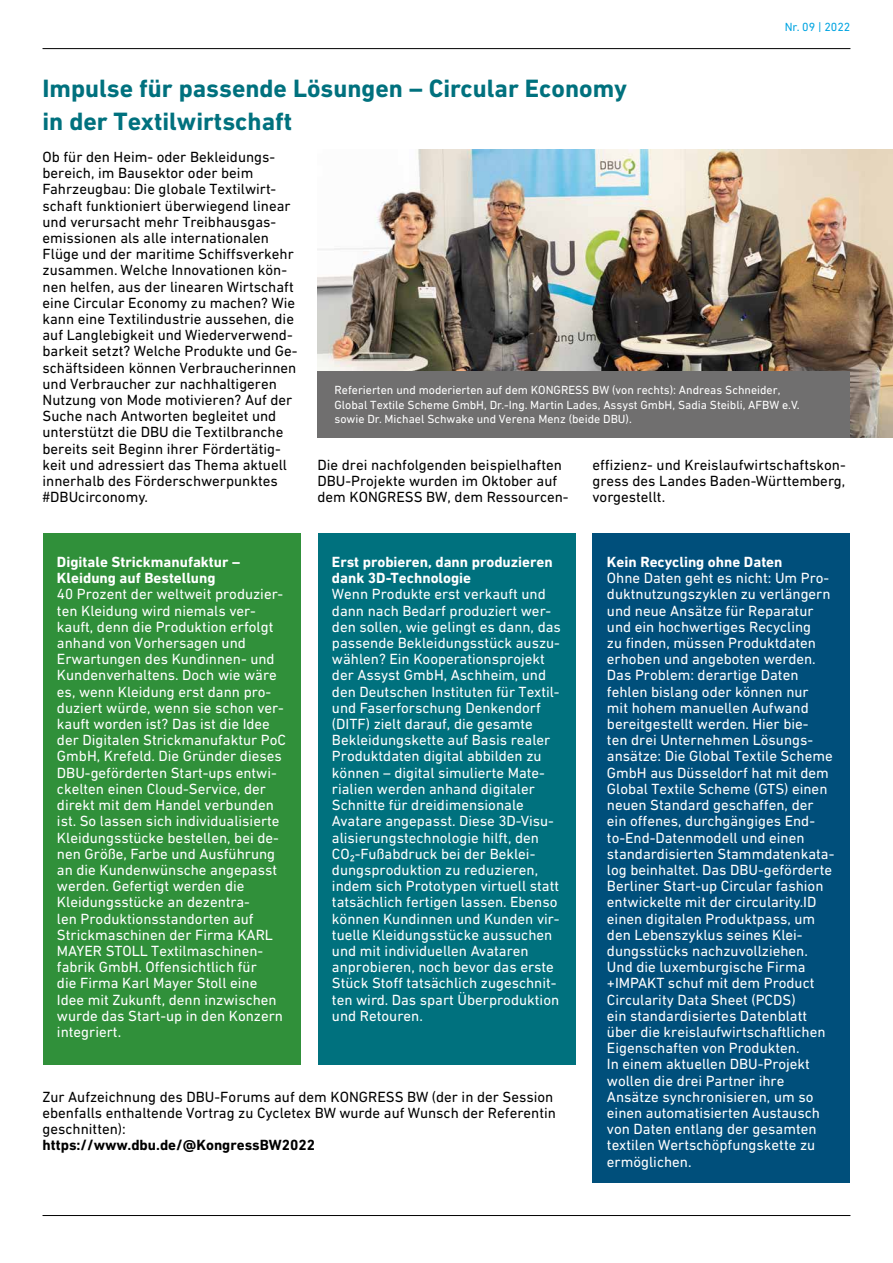
<style>
.page{position:relative;width:893px;height:1263px;background:#fff}
.page>*{position:absolute;margin:0;border:0;box-sizing:border-box;transform-origin:0 0}
.Überschrift_17pt_pet{font:700 25.5px/32.4px "DIN Next W1 G";color:#00717e}
.Text_10pt_weiss{font:15px/16.2px "DIN Next W1 G";color:#fff}
.Text_10pt_schwarz{font:15px/16.2px "DIN Next W1 G";color:#000}
.Text_10pt_schwarz_oh{font:15px/16.2px "DIN Next W1 G";color:#000}
.Überschrift_10pt_wei{font:700 15px/16.2px "DIN Next W1 G";color:#fff}
.Weblink_10pt_schwarz{font:700 15px "DIN Next W1 G";color:#000}
.t1{font:12px/14.4px "DIN Next W1 G";color:#fff}
.t2{font:12px "DIN Next W1 G";color:#00a4e1}
</style>
<div class="page">
<div style="left:43px;top:533px;width:257px;height:532px;background:#30903a"></div>
<div style="left:317px;top:533px;width:258px;height:532px;background:#00717e"></div>
<div style="left:592px;top:533px;width:258px;height:649px;background:#004f7b"></div>
<img style="left:317px;top:150px;width:576px;height:287px">
<div style="left:317px;top:371px;width:533px;height:66px;background:#706f6f"></div>
<hr style="left:43px;top:48px;width:807px;height:1px;background:#000">
<hr style="left:43px;top:1215px;width:807px;height:1px;background:#000">
<p class="Überschrift_17pt_pet" style="left:43px;top:72px;width:586px">Impulse für passende Lösungen – Circular Economy in der Textilwirtschaft</p>
<p class="t2" style="left:785px;top:20px;width:67px">Nr. 09 | 2022</p>
<p class="Text_10pt_schwarz" style="left:43px;top:149px;width:257px">Ob für den Heim- oder Bekleidungs&shy;bereich, im Bausektor oder beim Fahrzeugbau: Die globale Textilwirt&shy;schaft funktioniert überwiegend linear und verursacht mehr Treibhausgas&shy;emissionen als alle internationalen Flüge und der maritime Schiffsverkehr zusammen. Welche Innovationen kön&shy;nen helfen, aus der linearen Wirtschaft eine Circular Economy zu machen? Wie kann eine Textilindustrie aussehen, die auf Langlebigkeit und Wiederverwend&shy;barkeit setzt? Welche Produkte und Ge&shy;schäftsideen können Verbraucherinnen und Verbraucher zur nachhaltigeren Nutzung von Mode motivieren? Auf der Suche nach Antworten begleitet und unterstützt die DBU die Textilbranche bereits seit Beginn ihrer Fördertätig&shy;keit und adressiert das Thema aktuell innerhalb des Förderschwerpunktes #DBUcirconomy.</p>
<p class="t1" style="left:334px;top:383px;width:466px">Referierten und moderierten auf dem KONGRESS BW (von rechts): Andreas Schneider,<br>Global Textile Scheme GmbH, Dr.-Ing. Martin Lades, Assyst GmbH, Sadia Steibli, AFBW e.V. sowie Dr. Michael Schwake und Verena Menz (beide DBU).</p>
<p class="Text_10pt_schwarz" style="left:317px;top:456px;width:251px">Die drei nachfolgenden beispielhaften<br>DBU-Projekte wurden im Oktober auf dem KONGRESS BW, dem Ressourcen-</p>
<p class="Text_10pt_schwarz" style="left:592px;top:456px;width:255px;text-align:justify">effizienz- und Kreislaufwirtschaftskon&shy;gress des Landes Baden-Württemberg, vorgestellt.</p>
<h1 class="Überschrift_10pt_wei" style="left:57px;top:554px;width:185px">Digitale Strickmanufaktur –<br>Kleidung auf Bestellung</h1>
<p class="Text_10pt_weiss" style="left:57px;top:586px;width:231px">40 Prozent der weltweit produzier&shy;ten Kleidung wird niemals ver&shy;kauft, denn die Produktion erfolgt anhand von Vorhersagen und<br>Erwartungen des Kundinnen- und<br>Kundenverhaltens. Doch wie wäre es, wenn Kleidung erst dann pro&shy;duziert würde, wenn sie schon ver&shy;kauft worden ist? Das ist die Idee der Digitalen Strickmanufaktur PoC<br>GmbH, Krefeld. Die Gründer dieses<br>DBU-geförderten Start-ups entwi&shy;ckelten einen Cloud-Service, der direkt mit dem Handel verbunden ist. So lassen sich individualisierte<br>Kleidungsstücke bestellen, bei de&shy;nen Größe, Farbe und Ausführung an die Kundenwünsche angepasst werden. Gefertigt werden die<br>Kleidungsstücke an dezentra-<br>len Produktionsstandorten auf<br>Strickmaschinen der Firma KARL<br>MAYER STOLL Textilmaschinen&shy;fabrik GmbH. Offensichtlich für<br>die Firma Karl Mayer Stoll eine<br>Idee mit Zukunft, denn inzwischen wurde das Start-up in den Konzern integriert.</p>
<h1 class="Überschrift_10pt_wei" style="left:332px;top:554px;width:222px">Erst probieren, dann produzieren dank 3D-Technologie</h1>
<p class="Text_10pt_weiss" style="left:332px;top:586px;width:230px">Wenn Produkte erst verkauft und dann nach Bedarf produziert wer&shy;den sollen, wie gelingt es dann, das passende Bekleidungsstück auszu&shy;wählen? Ein Kooperationsprojekt der Assyst GmbH, Aschheim, und den Deutschen Instituten für Textil&shy;und Faserforschung Denkendorf (DITF) zielt darauf, die gesamte Bekleidungskette auf Basis realer Produktdaten digital abbilden zu können – digital simulierte Mate&shy;rialien werden anhand digitaler Schnitte für dreidimensionale Avatare angepasst. Diese 3D-Visu&shy;alisierungstechnologie hilft, den CO₂-Fußabdruck bei der Beklei&shy;dungsproduktion zu reduzieren, indem sich Prototypen virtuell statt tatsächlich fertigen lassen. Ebenso können Kundinnen und Kunden vir&shy;tuelle Kleidungsstücke aussuchen und mit individuellen Avataren anprobieren, noch bevor das erste Stück Stoff tatsächlich zugeschnit&shy;ten wird. Das spart Überproduktion und Retouren.</p>
<p class="Text_10pt_schwarz_oh" style="left:43px;top:1088px;width:515px">Zur Aufzeichnung des DBU-Forums auf dem KONGRESS BW (der in der Session ebenfalls enthaltende Vortrag zu Cycletex BW wurde auf Wunsch der Referentin geschnitten):</p>
<p class="Weblink_10pt_schwarz" style="left:43px;top:1136px;width:274px">https://www.dbu.de/@KongressBW2022</p>
<h1 class="Überschrift_10pt_wei" style="left:607px;top:554px;width:177px">Kein Recycling ohne Daten</h1>
<p class="Text_10pt_weiss" style="left:607px;top:570px;width:229px">Ohne Daten geht es nicht: Um Pro&shy;duktnutzungszyklen zu verlängern und neue Ansätze für Reparatur und ein hochwertiges Recycling<br>zu finden, müssen Produktdaten erhoben und angeboten werden.<br>Das Problem: derartige Daten fehlen bislang oder können nur<br>mit hohem manuellen Aufwand bereitgestellt werden. Hier bie-<br>ten drei Unternehmen Lösungs&shy;ansätze: Die Global Textile Scheme<br>GmbH aus Düsseldorf hat mit dem<br>Global Textile Scheme (GTS) einen neuen Standard geschaffen, der ein offenes, durchgängiges End&shy;to-End-Datenmodell und einen standardisierten Stammdatenkata&shy;log beinhaltet. Das DBU-geförderte<br>Berliner Start-up Circular fashion entwickelte mit der circularity.ID einen digitalen Produktpass, um den Lebenszyklus seines Klei&shy;dungsstücks nachzuvollziehen.<br>Und die luxemburgische Firma +IMPAKT schuf mit dem Product<br>Circularity Data Sheet (PCDS)<br>ein standardisiertes Datenblatt über die kreislaufwirtschaftlichen<br>Eigenschaften von Produkten.<br>In einem aktuellen DBU-Projekt wollen die drei Partner ihre<br>Ansätze synchronisieren, um so einen automatisierten Austausch von Daten entlang der gesamten textilen Wertschöpfungskette zu ermöglichen.</p>
</div>
